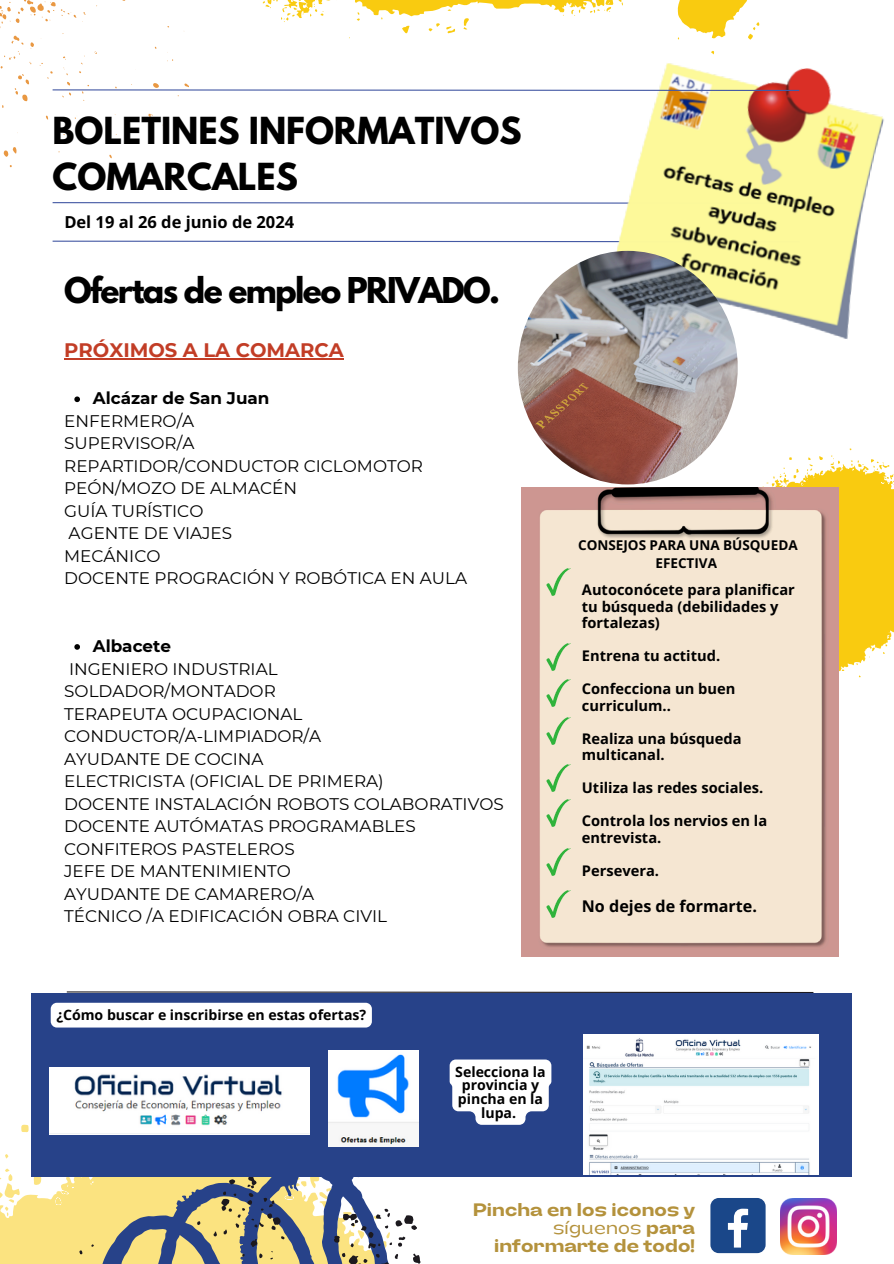
<style>
.page{position:relative;width:894px;height:1264px;background:#fff}
.page>*{position:absolute;margin:0;border:0;box-sizing:border-box;transform-origin:0 0}
.t1{font:700 33px/46.2px "League Spartan";color:#000}
.t2{font:700 31.5px "League Spartan";letter-spacing:-.05em;color:#000}
.t3{font:700 19.5px "Montserrat";color:#c23d26}
.t4{font:700 expanded 18px/18px "Lazord";letter-spacing:-.03em;color:#b4923c;text-align:right}
.t5{font:16.8px/22.5px "Montserrat";color:#000}
.t6{font:700 16.8px "Montserrat";color:#000}
.t7{font:700 16.5px "Open Sans";color:#000}
.t8{font:700 16.05px "Open Sans";color:#000}
.t9{font:700 14.7px/16.5px "Open Sans";color:#000}
.t10{font:700 14.1px/13.5px "Open Sans";color:#000;text-align:center}
.t11{font:700 13.5px/18px "Open Sans";color:#000;text-align:center}
.s1{font-weight:400}
</style>
<div class="page">
<svg style="left:710px;top:448px;width:183px;height:235px"></svg>
<svg style="left:66px;top:991px;width:748px;height:2px"></svg>
<svg style="left:0;top:1099px;width:73px;height:164px;fill:#fbe380"></svg>
<svg style="left:73px;top:1176px;width:379px;height:87px"></svg>
<img style="left:780px;top:1198px;width:56px;height:56px">
<div style="left:710px;top:1197px;width:55px;height:56px;background:#1a4789;border-radius:8px"></div>
<svg style="left:727px;top:1208px;width:20px;height:39px"></svg>
<img style="left:521px;top:488px;width:316px;height:468px">
<img style="left:546px;top:568px;width:24px;height:27px">
<img style="left:546px;top:643px;width:24px;height:27px">
<img style="left:546px;top:679px;width:24px;height:27px">
<img style="left:546px;top:718px;width:24px;height:27px">
<img style="left:546px;top:764px;width:24px;height:27px">
<img style="left:546px;top:799px;width:24px;height:27px">
<img style="left:546px;top:848px;width:24px;height:27px">
<img style="left:546px;top:890px;width:24px;height:27px">
<div style="left:32px;top:993px;width:819px;height:183px;background:#274289"></div>
<img style="left:328px;top:1050px;width:90px;height:9px">
<img style="left:583px;top:1034px;width:235px;height:140px">
<div style="left:51px;top:1002px;width:321px;height:25px;background:#fff;border-radius:6px"></div>
<svg style="left:51px;top:1059px;width:749px;height:115px"></svg>
<svg style="left:148px;top:114px;width:6px;height:6px"></svg>
<svg style="left:4px;top:147px;width:13px;height:10px"></svg>
<svg style="left:52px;top:202px;width:546px;height:2px"></svg>
<svg style="left:52px;top:240px;width:546px;height:3px"></svg>
<img style="left:598px;top:68px;width:286px;height:282px">
<img style="left:517px;top:251px;width:220px;height:233px;border-radius:50%">
<hr style="left:64px;top:358px;width:280px;height:1px;background:#c23d26">
<svg style="left:74px;top:396px;width:6px;height:6px"></svg>
<svg style="left:74px;top:644px;width:6px;height:5px"></svg>
<svg style="left:0;top:0;width:800px;height:108px"></svg>
<p class="t1" style="left:53px;top:112px;width:470px">BOLETINES INFORMATIVOS<br>COMARCALES</p>
<p class="t7" style="left:64px;top:210px;width:231px">Del 19 al 26 de junio de 2024</p>
<p class="t2" style="left:64px;top:275px;width:437px">Ofertas de empleo PRIVADO.</p>
<p class="t3" style="left:64px;top:338px;width:281px">PRÓXIMOS A LA COMARCA</p>
<p class="t6" style="left:93px;top:388px;width:178px">Alcázar de San Juan</p>
<p class="t5" style="left:64px;top:409px;width:404px">ENFERMERO/A<br>SUPERVISOR/A<br>REPARTIDOR/CONDUCTOR CICLOMOTOR<br>PEÓN/MOZO DE ALMACÉN<br>GUÍA TURÍSTICO<br>AGENTE DE VIAJES<br>MECÁNICO<br>DOCENTE PROGRACIÓN Y ROBÓTICA EN AULA</p>
<p class="t6" style="left:93px;top:635px;width:80px">Albacete</p>
<p class="t5" style="left:64px;top:657px;width:441px">INGENIERO INDUSTRIAL<br>SOLDADOR/MONTADOR<br>TERAPEUTA OCUPACIONAL<br>CONDUCTOR/A-LIMPIADOR/A<br>AYUDANTE DE COCINA<br>ELECTRICISTA (OFICIAL DE PRIMERA)<br>DOCENTE INSTALACIÓN ROBOTS COLABORATIVOS<br>DOCENTE AUTÓMATAS PROGRAMABLES<br>CONFITEROS PASTELEROS<br>JEFE DE MANTENIMIENTO<br>AYUDANTE DE CAMARERO/A<br>TÉCNICO /A EDIFICACIÓN OBRA CIVIL</p>
<p class="t10" style="left:56px;top:1008px;width:311px">¿Cómo buscar e inscribirse en estas ofertas?</p>
<h6 class="t10" style="left:455px;top:1064px;width:92px">Selecciona la provincia y pincha en la lupa.</h6>
<p class="t11" style="left:578px;top:535px;width:221px">CONSEJOS PARA UNA BÚSQUEDA<br>EFECTIVA</p>
<p class="t9" style="left:581px;top:581px;width:214px">Autoconócete para planificar tu búsqueda (debilidades y fortalezas)</p>
<p class="t9" style="left:581px;top:647px;width:140px">Entrena tu actitud.</p>
<p class="t9" style="left:581px;top:680px;width:155px">Confecciona un buen curriculum..</p>
<p class="t9" style="left:581px;top:730px;width:161px">Realiza una búsqueda multicanal.</p>
<h4 class="t9" style="left:581px;top:779px;width:183px">Utiliza las redes sociales.</h4>
<p class="t9" style="left:581px;top:812px;width:187px">Controla los nervios en la entrevista.</p>
<p class="t9" style="left:581px;top:862px;width:79px">Persevera.</p>
<p class="t8" style="left:581px;top:895px;width:177px">No dejes de formarte.</p>
<p class="t4" style="left:472px;top:1200px;width:224px">Pincha en los iconos y <span class="s1">síguenos</span> para informarte de todo!</p>
</div>
